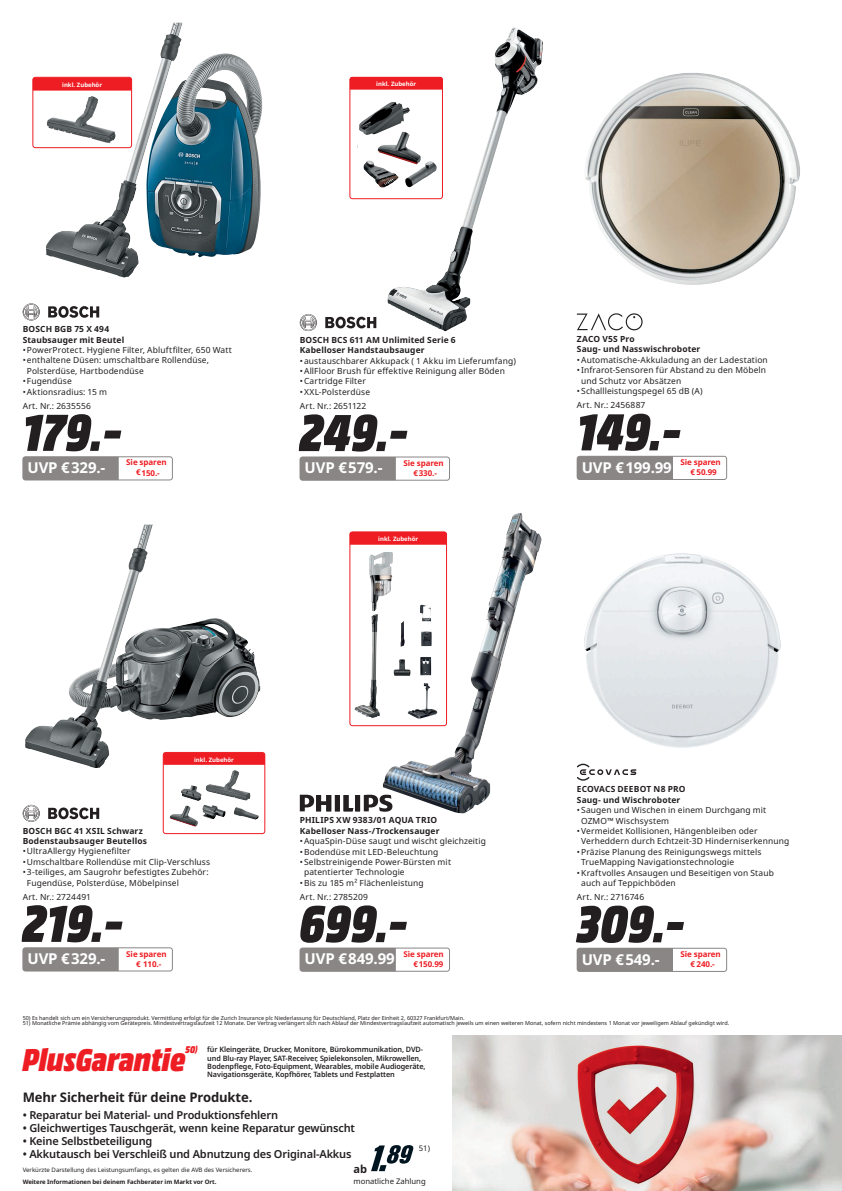
<style>
.page{position:relative;width:842px;height:1191px;background:#fff}
.page>*{position:absolute;margin:0;border:0;box-sizing:border-box;transform-origin:0 0}
.t1{font:54.6px "MM Headline Pro";color:#231f20}
.t2{font:33px "MM Headline Pro";color:#ee1d23}
.t3{font:700 15px "Noto Sans";letter-spacing:-.01em;color:#fff}
.t4{font:700 13.2px "Noto Sans";letter-spacing:-.01em;color:#231f20}
.t5{font:600 11px "Noto Sans";letter-spacing:-.015em;color:#231f20}
.t6{font:700 11px "Noto Sans";color:#231f20}
.t7{font:8.4px/10.4px "Noto Sans";letter-spacing:.015em;color:#231f20}
.t8{font:700 8.4px/10.4px "Noto Sans";letter-spacing:.015em;color:#231f20}
.t9{font:700 8px "Noto Sans";letter-spacing:-.01em;color:#ee1d23}
.t10{font:7.7px "Noto Sans";color:#231f20}
.t11{font:600 7.4px/8.3px "Noto Sans";letter-spacing:-.01em;color:#231f20}
.t12{font:6.1px "Noto Sans";color:#231f20}
.t13{font:700 6.1px "Noto Sans";letter-spacing:-.01em;color:#231f20}
.t14{font:700 6px "Noto Sans";color:#fff}
.t15{font:5.5px "Noto Sans";color:#231f20}
.s1{font-family:"MM Headline Pro";font-weight:400;font-size:10.3px;color:#ee1d23}
</style>
<div class="page">
<img style="left:46px;top:23px;width:215px;height:255px">
<svg style="left:23px;top:303px;width:17px;height:18px"></svg>
<svg style="left:48px;top:306px;width:51px;height:12px"></svg>
<img style="left:47px;top:96px;width:68px;height:47px">
<div style="left:33px;top:77px;width:99px;height:71px;border:1px solid #ee1d23;border-radius:3px"></div>
<svg style="left:33px;top:77px;width:99px;height:14px"></svg>
<div style="left:23px;top:458px;width:96px;height:22px;background:#8a8686"></div>
<div style="left:23px;top:456px;width:150px;height:24px;border:1px solid #8a8686;border-radius:3px"></div>
<div style="left:163px;top:752px;width:102px;height:82px;border:1px solid #ee1d23;border-radius:3px"></div>
<svg style="left:260px;top:752px;width:5px;height:13px"></svg>
<img style="left:181px;top:770px;width:69px;height:49px">
<img style="left:25px;top:524px;width:235px;height:244px">
<svg style="left:23px;top:805px;width:17px;height:17px"></svg>
<svg style="left:48px;top:807px;width:51px;height:12px"></svg>
<div style="left:23px;top:949px;width:96px;height:22px;background:#8a8686"></div>
<div style="left:23px;top:947px;width:150px;height:24px;border:1px solid #8a8686;border-radius:3px"></div>
<div style="left:350px;top:77px;width:93px;height:122px;border:1px solid #ee1d23;border-radius:3px"></div>
<svg style="left:350px;top:77px;width:38px;height:13px"></svg>
<img style="left:357px;top:145px;width:31px;height:42px">
<img style="left:359px;top:104px;width:29px;height:31px">
<img style="left:388px;top:28px;width:125px;height:303px">
<svg style="left:300px;top:314px;width:17px;height:18px"></svg>
<svg style="left:325px;top:317px;width:51px;height:11px"></svg>
<div style="left:300px;top:457px;width:96px;height:23px;background:#8a8686"></div>
<div style="left:300px;top:457px;width:150px;height:23px;border:1px solid #8a8686;border-radius:3px"></div>
<img style="left:383px;top:514px;width:159px;height:299px">
<svg style="left:300px;top:794px;width:92px;height:17px"></svg>
<div style="left:350px;top:531px;width:97px;height:195px;border:1px solid #ee1d23;border-radius:3px"></div>
<svg style="left:350px;top:532px;width:97px;height:13px"></svg>
<img style="left:401px;top:604px;width:30px;height:19px">
<img style="left:354px;top:552px;width:39px;height:166px">
<div style="left:300px;top:949px;width:96px;height:22px;background:#8a8686"></div>
<div style="left:300px;top:947px;width:150px;height:24px;border:1px solid #8a8686;border-radius:3px"></div>
<img style="left:585px;top:73px;width:215px;height:212px">
<svg style="left:577px;top:313px;width:66px;height:17px"></svg>
<div style="left:577px;top:456px;width:96px;height:24px;background:#8a8686"></div>
<div style="left:577px;top:456px;width:150px;height:24px;border:1px solid #8a8686;border-radius:3px"></div>
<img style="left:584px;top:553px;width:197px;height:195px">
<svg style="left:577px;top:763px;width:59px;height:17px"></svg>
<div style="left:577px;top:948px;width:96px;height:23px;background:#8a8686"></div>
<div style="left:577px;top:948px;width:150px;height:23px;border:1px solid #8a8686;border-radius:3px"></div>
<img style="left:452px;top:1035px;width:390px;height:156px">
<svg style="left:371px;top:1145px;width:43px;height:27px"></svg>
<p class="t14" style="left:62px;top:82px;width:41px">inkl. Zubehör</p>
<p class="t14" style="left:376px;top:80px;width:41px">inkl. Zubehör</p>
<p class="t8" style="left:23px;top:324px;width:103px">BOSCH BGB 75 X 494<br>Staubsauger mit Beutel</p>
<p class="t7" style="left:23px;top:345px;width:211px">• PowerProtect. Hygiene Filter, Abluftfilter, 650 Watt</p>
<p class="t7" style="left:27px;top:355px;width:184px;text-indent:-4px">• enthaltene Düsen: umschaltbare Rollendüse,<br>Polsterdüse, Hartbodendüse</p>
<p class="t7" style="left:23px;top:376px;width:51px">• Fugendüse</p>
<p class="t7" style="left:23px;top:384px;width:86px;line-height:14.1px">• Aktionsradius: 15 m<br>Art. Nr.: 2635556</p>
<h1 class="t1" style="left:23px;top:399px;width:101px">179.-</h1>
<p class="t9" style="left:126px;top:458px;width:42px">Sie sparen</p>
<h3 class="t3" style="left:27px;top:459px;width:79px">UVP € 329.-</h3>
<p class="t9" style="left:136px;top:468px;width:25px">€150.-</p>
<p class="t8" style="left:300px;top:335px;width:157px">BOSCH BCS 611 AM Unlimited Serie 6<br>Kabelloser Handstaubsauger</p>
<p class="t7" style="left:300px;top:355px;width:218px">• austauschbarer Akkupack ( 1 Akku im Lieferumfang)</p>
<p class="t7" style="left:300px;top:366px;width:207px">• AllFloor Brush für effektive Reinigung aller Böden</p>
<p class="t7" style="left:300px;top:376px;width:68px">• Cartridge Filter</p>
<p class="t7" style="left:300px;top:385px;width:72px;line-height:14.1px">• XXL-Polsterdüse<br>Art. Nr.: 2651122</p>
<h1 class="t1" style="left:300px;top:399px;width:110px">249.-</h1>
<p class="t9" style="left:403px;top:458px;width:42px">Sie sparen</p>
<h3 class="t3" style="left:305px;top:459px;width:79px">UVP € 579.-</h3>
<p class="t9" style="left:413px;top:468px;width:25px">€330.-</p>
<p class="t14" style="left:378px;top:535px;width:41px">inkl. Zubehör</p>
<p class="t8" style="left:577px;top:334px;width:125px">ZACO V5S Pro<br>Saug- und Nasswischroboter</p>
<p class="t7" style="left:577px;top:355px;width:192px">• Automatische-Akkuladung an der Ladestation</p>
<p class="t7" style="left:581px;top:365px;width:186px;text-indent:-4px">• Infrarot-Sensoren für Abstand zu den Möbeln und Schutz vor Absätzen</p>
<p class="t7" style="left:577px;top:384px;width:127px;line-height:14.1px">• Schallleistungspegel 65 dB (A)<br>Art. Nr.: 2456887</p>
<h1 class="t1" style="left:577px;top:398px;width:106px">149.-</h1>
<p class="t9" style="left:680px;top:457px;width:42px">Sie sparen</p>
<h3 class="t3" style="left:582px;top:459px;width:92px">UVP € 199.99</h3>
<p class="t9" style="left:690px;top:467px;width:28px">€ 50.99</p>
<p class="t14" style="left:194px;top:756px;width:41px">inkl. Zubehör</p>
<p class="t8" style="left:23px;top:825px;width:126px">BOSCH BGC 41 XSIL Schwarz<br>Bodenstaubsauger Beutellos</p>
<p class="t7" style="left:23px;top:846px;width:110px">• UltraAllergy Hygienefilter</p>
<p class="t7" style="left:23px;top:856px;width:189px">• Umschaltbare Rollendüse mit Clip-Verschluss</p>
<p class="t7" style="left:27px;top:867px;width:183px;text-indent:-4px">• 3-teiliges, am Saugrohr befestigtes Zubehör:<br>Fugendüse, Polsterdüse, Möbelpinsel</p>
<p class="t7" style="left:23px;top:891px;width:70px">Art. Nr.: 2724491</p>
<h1 class="t1" style="left:23px;top:890px;width:102px">219.-</h1>
<p class="t9" style="left:126px;top:949px;width:42px">Sie sparen</p>
<h3 class="t3" style="left:27px;top:950px;width:79px">UVP € 329.-</h3>
<p class="t9" style="left:136px;top:959px;width:26px">€ 110.-</p>
<p class="t8" style="left:300px;top:815px;width:141px">PHILIPS XW 9383/01 AQUA TRIO<br>Kabelloser Nass-/Trockensauger</p>
<p class="t7" style="left:300px;top:836px;width:188px">• AquaSpin-Düse saugt und wischt gleichzeitig</p>
<p class="t7" style="left:300px;top:846px;width:140px">• Bodendüse mit LED-Beleuchtung</p>
<p class="t7" style="left:304px;top:857px;width:148px;text-indent:-4px">• Selbstreinigende Power-Bürsten mit patentierter Technologie</p>
<p class="t7" style="left:300px;top:876px;width:125px;line-height:14.1px">• Bis zu 185 m² Flächenleistung<br>Art. Nr.: 2785209</p>
<h1 class="t1" style="left:300px;top:890px;width:110px">699.-</h1>
<p class="t9" style="left:403px;top:949px;width:42px">Sie sparen</p>
<h3 class="t3" style="left:305px;top:950px;width:92px">UVP € 849.99</h3>
<p class="t9" style="left:413px;top:959px;width:32px">€150.99</p>
<p class="t8" style="left:577px;top:784px;width:110px">ECOVACS DEEBOT N8 PRO<br>Saug- und Wischroboter</p>
<p class="t7" style="left:581px;top:805px;width:187px;text-indent:-4px">• Saugen und Wischen in einem Durchgang mit<br>OZMO™ Wischsystem</p>
<p class="t7" style="left:581px;top:826px;width:210px;text-indent:-4px">• Vermeidet Kollisionen, Hängenbleiben oder<br>Verheddern durch Echtzeit-3D Hinderniserkennung</p>
<p class="t7" style="left:581px;top:846px;width:182px;text-indent:-4px">• Präzise Planung des Reinigungswegs mittels<br>TrueMapping Navigationstechnologie</p>
<p class="t7" style="left:581px;top:867px;width:194px;text-indent:-4px">• Kraftvolles Ansaugen und Beseitigen von Staub auch auf Teppichböden</p>
<p class="t7" style="left:577px;top:892px;width:69px">Art. Nr.: 2716746</p>
<h1 class="t1" style="left:577px;top:890px;width:110px">309.-</h1>
<p class="t9" style="left:680px;top:949px;width:42px">Sie sparen</p>
<h3 class="t3" style="left:582px;top:950px;width:79px">UVP € 549.-</h3>
<p class="t9" style="left:690px;top:959px;width:26px">€ 240.-</p>
<p class="t15" style="left:23px;top:1014px;width:443px">50) Es handelt sich um ein Versicherungsprodukt. Vermittlung erfolgt für die Zurich Insurance plc Niederlassung für Deutschland, Platz der Einheit 2, 60327 Frankfurt/Main.</p>
<p class="t15" style="left:23px;top:1020px;width:708px">51) Monatliche Prämie abhängig vom Gerätepreis. Mindestvertragslaufzeit 12 Monate. Der Vertrag verlängert sich nach Ablauf der Mindestvertragslaufzeit automatisch jeweils um einen weiteren Monat, sofern nicht mindestens 1 Monat vor jeweiligem Ablauf gekündigt wird.</p>
<h2 class="t2" style="left:23px;top:1039px;width:164px">PlusGarantie</h2>
<p class="t11" style="left:207px;top:1045px;width:220px;text-indent:-22px"><span class="s1">50)</span> für Kleingeräte, Drucker, Monitore, Bürokommunikation, DVD&shy;und Blu-ray Player, SAT-Receiver, Spielekonsolen, Mikrowellen, Bodenpflege, Foto-Equipment, Wearables, mobile Audiogeräte, Navigationsgeräte, Kopfhörer, Tablets und Festplatten</p>
<h3 class="t5" style="left:23px;top:1108px;width:257px">• Reparatur bei Material- und Produktionsfehlern</h3>
<h3 class="t5" style="left:23px;top:1121px;width:334px">• Gleichwertiges Tauschgerät, wenn keine Reparatur gewünscht</h3>
<h3 class="t5" style="left:23px;top:1134px;width:131px">• Keine Selbstbeteiligung</h3>
<h3 class="t5" style="left:23px;top:1148px;width:330px">• Akkutausch bei Verschleiß und Abnutzung des Original-Akkus</h3>
<h3 class="t4" style="left:23px;top:1089px;width:231px">Mehr Sicherheit für deine Produkte.</h3>
<p class="t10" style="left:419px;top:1144px;width:13px">51)</p>
<p class="t10" style="left:354px;top:1177px;width:74px">monatliche Zahlung</p>
<h3 class="t6" style="left:354px;top:1162px;width:15px">ab</h3>
<p class="t12" style="left:23px;top:1166px;width:231px">Verkürzte Darstellung des Leistungsumfangs, es gelten die AVB des Versicherers.</p>
<p class="t13" style="left:23px;top:1178px;width:195px">Weitere Informationen bei deinem Fachberater im Markt vor Ort.</p>
</div>
